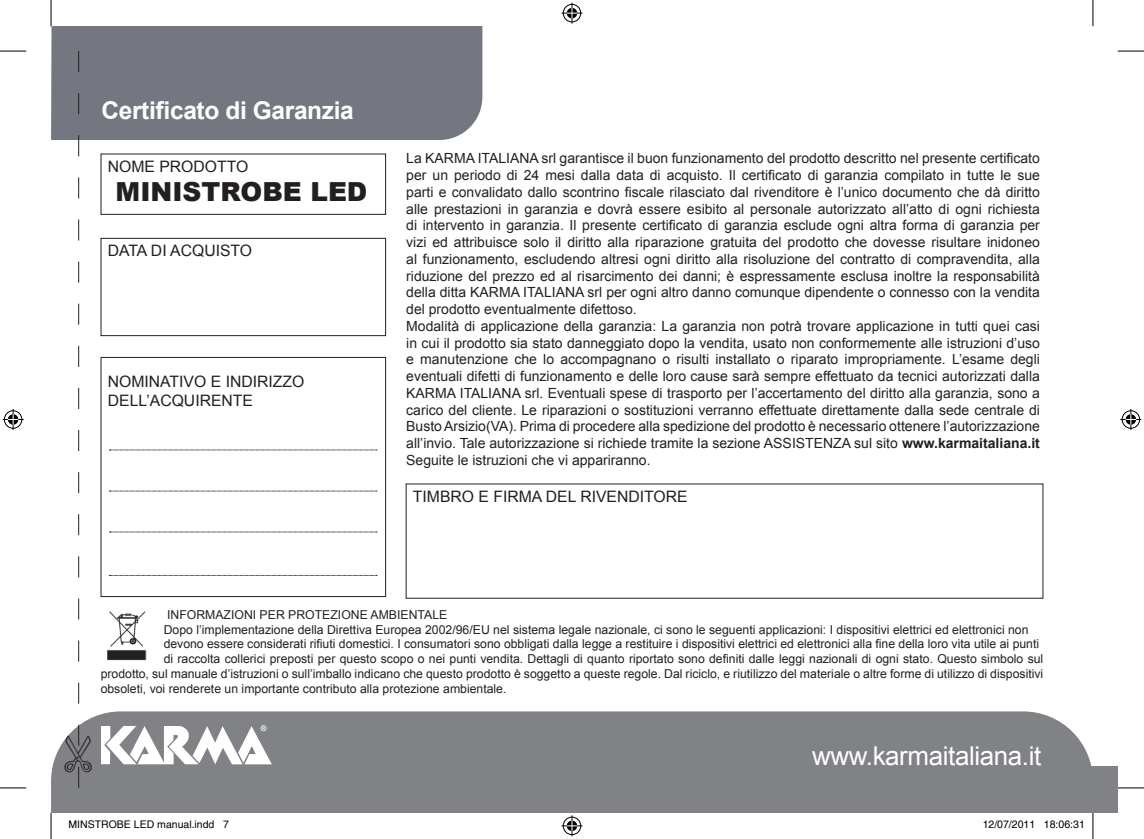
<style>
.page{position:relative;width:1144px;height:839px;background:#fff}
.page>*{position:absolute;margin:0;border:0;box-sizing:border-box;transform-origin:0 0}
.t1{font:900 26.25px "Arial";color:#231f20}
.t2{font:25.9px "Arial";letter-spacing:-.015em;color:#fff}
.t3{font:700 24.5px "Arial";letter-spacing:-.015em;color:#fff}
.t4{font:15.75px/18.4px "Arial";color:#231f20}
.t5{font:14px/16.8px "Arial";color:#231f20}
.t6{font:12.25px "Arial";color:#231f20}
.t7{font:10.5px "Helvetica";color:#000}
.s1{font-weight:700}
</style>
<div class="page">
<div style="left:51px;top:711px;width:1041px;height:102px;background:#808285"></div>
<div style="left:1053px;top:766px;width:65px;height:47px;background:#808285"></div>
<div style="left:51px;top:26px;width:431px;height:114px;background:#74777f"></div>
<svg style="left:101px;top:725px;width:171px;height:39px"></svg>
<div style="left:101px;top:238px;width:285px;height:98px;border:1px solid #231f20"></div>
<div style="left:101px;top:357px;width:285px;height:240px;border:1px solid #231f20"></div>
<svg style="left:109px;top:491px;width:268px;height:1px"></svg>
<svg style="left:109px;top:450px;width:268px;height:1px"></svg>
<svg style="left:109px;top:532px;width:268px;height:1px"></svg>
<svg style="left:109px;top:575px;width:268px;height:1px"></svg>
<div style="left:101px;top:154px;width:285px;height:61px;border:1px solid #231f20"></div>
<img style="left:107px;top:611px;width:39px;height:50px">
<svg style="left:0;top:51px;width:26px;height:1px"></svg>
<svg style="left:1118px;top:51px;width:26px;height:1px"></svg>
<svg style="left:0;top:787px;width:26px;height:1px"></svg>
<svg style="left:1118px;top:787px;width:26px;height:1px"></svg>
<svg style="left:51px;top:0;width:1px;height:26px"></svg>
<svg style="left:51px;top:813px;width:1px;height:26px"></svg>
<svg style="left:1092px;top:0;width:1px;height:26px"></svg>
<svg style="left:1092px;top:813px;width:1px;height:26px"></svg>
<svg style="left:561px;top:3px;width:21px;height:21px"></svg>
<svg style="left:561px;top:815px;width:21px;height:21px"></svg>
<svg style="left:3px;top:409px;width:21px;height:21px"></svg>
<svg style="left:1120px;top:409px;width:21px;height:21px"></svg>
<svg style="left:65px;top:51px;width:27px;height:737px"></svg>
<h3 class="t3" style="left:101px;top:94px;width:254px">Certificato di Garanzia</h3>
<p class="t4" style="left:108px;top:157px;width:142px">NOME PRODOTTO</p>
<h1 class="t1" style="left:116px;top:172px;width:253px">MINISTROBE LED</h1>
<p class="t4" style="left:108px;top:242px;width:146px">DATA DI ACQUISTO</p>
<p class="t4" style="left:108px;top:373px;width:198px">NOMINATIVO E INDIRIZZO<br>DELL’ACQUIRENTE</p>
<p class="t5" style="left:406px;top:150px;width:635px">La KARMA ITALIANA srl garantisce il buon funzionamento del prodotto descritto nel presente certificato per un periodo di 24 mesi dalla data di acquisto. Il certificato di garanzia compilato in tutte le sue parti e convalidato dallo scontrino fiscale rilasciato dal rivenditore è l’unico documento che dà diritto alle prestazioni in garanzia e dovrà essere esibito al personale autorizzato all’atto di ogni richiesta di intervento in garanzia. Il presente certificato di garanzia esclude ogni altra forma di garanzia per vizi ed attribuisce solo il diritto alla riparazione gratuita del prodotto che dovesse risultare inidoneo al funzionamento, escludendo altresi ogni diritto alla risoluzione del contratto di compravendita, alla riduzione del prezzo ed al risarcimento dei danni; è espressamente esclusa inoltre la responsabilità della ditta KARMA ITALIANA srl per ogni altro danno comunque dipendente o connesso con la vendita del prodotto eventualmente difettoso.<br>Modalità di applicazione della garanzia: La garanzia non potrà trovare applicazione in tutti quei casi in cui il prodotto sia stato danneggiato dopo la vendita, usato non conformemente alle istruzioni d’uso e manutenzione che lo accompagnano o risulti installato o riparato impropriamente. L’esame degli eventuali difetti di funzionamento e delle loro cause sarà sempre effettuato da tecnici autorizzati dalla KARMA ITALIANA srl. Eventuali spese di trasporto per l’accertamento del diritto alla garanzia, sono a carico del cliente. Le riparazioni o sostituzioni verranno effettuate direttamente dalla sede centrale di Busto Arsizio(VA). Prima di procedere alla spedizione del prodotto è necessario ottenere l’autorizzazione all’invio. Tale autorizzazione si richiede tramite la sezione ASSISTENZA sul sito <span class="s1">www.karmaitaliana.it </span>Seguite le istruzioni che vi appariranno.</p>
<p class="t4" style="left:413px;top:487px;width:276px">TIMBRO E FIRMA DEL RIVENDITORE</p>
<p class="t6" style="left:167px;top:607px;width:282px">INFORMAZIONI PER PROTEZIONE AMBIENTALE</p>
<p class="t6" style="left:164px;top:621px;width:866px">Dopo l’implementazione della Direttiva Europea 2002/96/EU nel sistema legale nazionale, ci sono le seguenti applicazioni: I dispositivi elettrici ed elettronici non</p>
<p class="t6" style="left:164px;top:636px;width:877px">devono essere considerati rifiuti domestici. I consumatori sono obbligati dalla legge a restituire i dispositivi elettrici ed elettronici alla fine della loro vita utile ai punti</p>
<p class="t6" style="left:164px;top:651px;width:881px">di raccolta collerici preposti per questo scopo o nei punti vendita. Dettagli di quanto riportato sono definiti dalle leggi nazionali di ogni stato. Questo simbolo sul</p>
<p class="t6" style="left:101px;top:665px;width:944px">prodotto, sul manuale d’istruzioni o sull’imballo indicano che questo prodotto è soggetto a queste regole. Dal riciclo, e riutilizzo del materiale o altre forme di utilizzo di dispositivi</p>
<p class="t6" style="left:101px;top:680px;width:407px">obsoleti, voi renderete un importante contributo alla protezione ambientale.</p>
<h2 class="t2" style="left:812px;top:739px;width:230px">www.karmaitaliana.it</h2>
<p class="t7" style="left:69px;top:818px;width:162px">MINSTROBE LED manual.indd 7</p>
<p class="t7" style="left:983px;top:818px;width:104px">12/07/2011 18:06:31</p>
</div>
